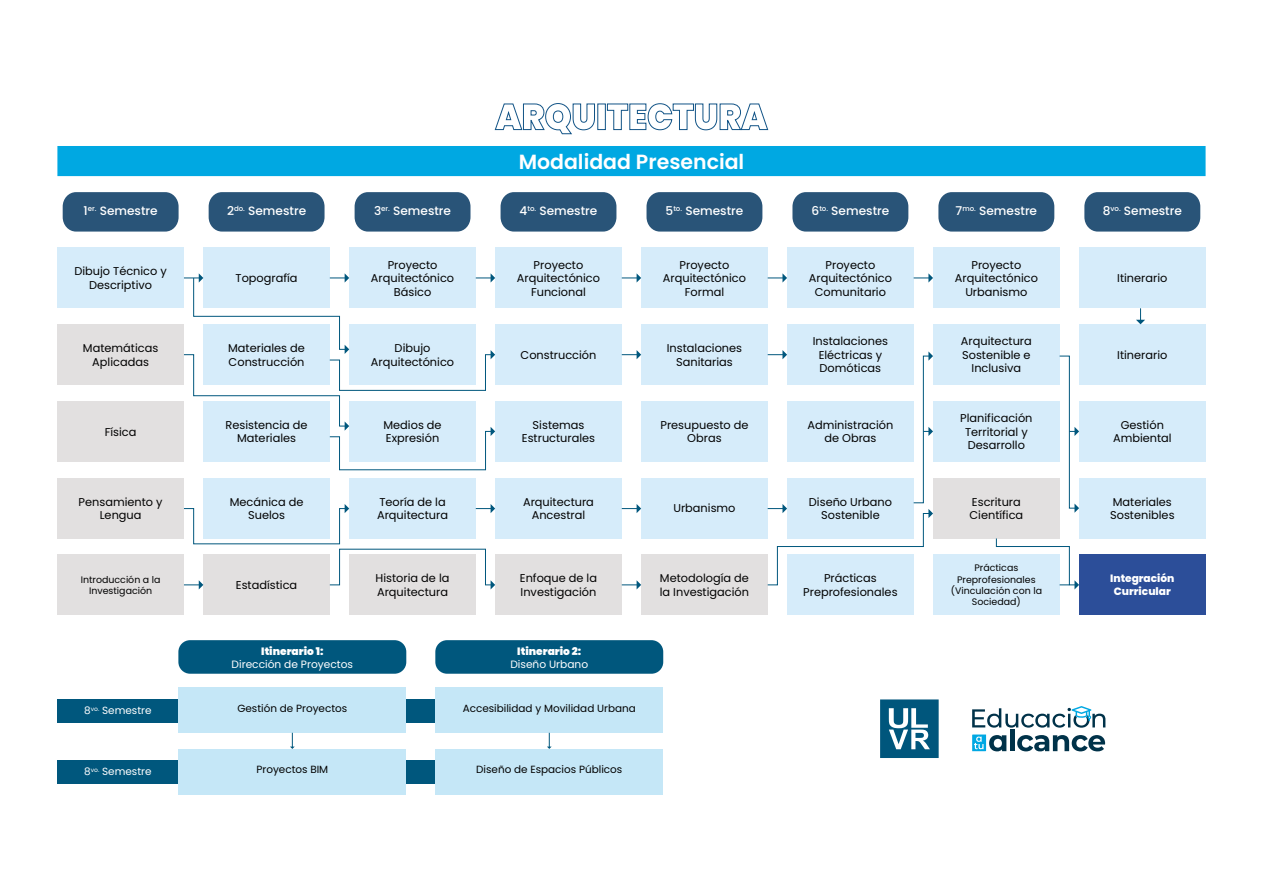
<style>
.page{position:relative;width:1263px;height:893px;background:#fff}
.page>*{position:absolute;margin:0;border:0;box-sizing:border-box;transform-origin:0 0}
.t1{font:600 20.55px "Poppins";color:#fff}
.t2{font:500 12.15px "Poppins";color:#fff}
.t3{font:11.4px/13.6px "Poppins";color:#010101;text-align:center}
.t4{font:10.65px "Poppins";color:#fff}
.t5{font:900 10.65px "Poppins";color:#fff}
.t6{font:800 10.65px/12.8px "Poppins";color:#fff;text-align:center}
.t7{font:10.35px "Poppins";color:#010101}
.t8{font:10.35px "Poppins";color:#fff}
.t9{font:9.45px/11.4px "Poppins";color:#010101;text-align:center}
</style>
<div class="page">
<svg style="left:880px;top:699px;width:59px;height:59px"></svg>
<div style="left:1010px;top:729px;width:5px;height:22px;background:#003249"></div>
<svg style="left:1017px;top:735px;width:88px;height:16px"></svg>
<svg style="left:972px;top:706px;width:133px;height:22px"></svg>
<svg style="left:972px;top:734px;width:34px;height:17px"></svg>
<div style="left:57px;top:760px;width:533px;height:24px;background:#00577d"></div>
<div style="left:57px;top:699px;width:533px;height:24px;background:#00577d"></div>
<div style="left:178px;top:688px;width:228px;height:45px;background:#c5e7f7"></div>
<div style="left:178px;top:640px;width:228px;height:34px;background:#00577d;border-radius:12px"></div>
<div style="left:178px;top:749px;width:228px;height:45px;background:#c5e7f7"></div>
<div style="left:435px;top:688px;width:228px;height:45px;background:#c5e7f7"></div>
<div style="left:435px;top:640px;width:228px;height:34px;background:#00577d;border-radius:12px"></div>
<div style="left:435px;top:749px;width:228px;height:45px;background:#c5e7f7"></div>
<svg style="left:290px;top:733px;width:5px;height:16px"></svg>
<svg style="left:547px;top:733px;width:5px;height:16px"></svg>
<div style="left:57px;top:146px;width:1148px;height:30px;background:#00a8e2"></div>
<svg style="left:495px;top:103px;width:100px;height:31px"></svg>
<svg style="left:607px;top:103px;width:161px;height:27px"></svg>
<div style="left:57px;top:554px;width:127px;height:61px;background:#e2e0e0"></div>
<div style="left:57px;top:478px;width:127px;height:60px;background:#e2e0e0"></div>
<div style="left:57px;top:401px;width:127px;height:61px;background:#e2e0e0"></div>
<div style="left:57px;top:324px;width:127px;height:61px;background:#e2e0e0"></div>
<div style="left:57px;top:248px;width:127px;height:60px;background:#d6ecfa"></div>
<div style="left:203px;top:554px;width:127px;height:61px;background:#e2e0e0"></div>
<div style="left:203px;top:478px;width:127px;height:60px;background:#d6ecfa"></div>
<div style="left:203px;top:248px;width:127px;height:60px;background:#d6ecfa"></div>
<div style="left:349px;top:554px;width:127px;height:61px;background:#e2e0e0"></div>
<div style="left:349px;top:478px;width:127px;height:60px;background:#d6ecfa"></div>
<div style="left:349px;top:248px;width:127px;height:60px;background:#d6ecfa"></div>
<div style="left:495px;top:554px;width:127px;height:61px;background:#e2e0e0"></div>
<div style="left:495px;top:478px;width:127px;height:60px;background:#d6ecfa"></div>
<div style="left:495px;top:401px;width:127px;height:61px;background:#d6ecfa"></div>
<div style="left:495px;top:324px;width:127px;height:61px;background:#d6ecfa"></div>
<div style="left:495px;top:248px;width:127px;height:60px;background:#d6ecfa"></div>
<div style="left:641px;top:554px;width:127px;height:61px;background:#e2e0e0"></div>
<div style="left:641px;top:478px;width:127px;height:60px;background:#d6ecfa"></div>
<div style="left:641px;top:401px;width:127px;height:61px;background:#d6ecfa"></div>
<div style="left:641px;top:324px;width:127px;height:61px;background:#d6ecfa"></div>
<div style="left:641px;top:248px;width:127px;height:60px;background:#d6ecfa"></div>
<div style="left:787px;top:554px;width:127px;height:61px;background:#d6ecfa"></div>
<div style="left:787px;top:324px;width:127px;height:61px;background:#d6ecfa"></div>
<div style="left:787px;top:248px;width:127px;height:60px;background:#d6ecfa"></div>
<div style="left:933px;top:554px;width:126px;height:61px;background:#d6ecfa"></div>
<div style="left:933px;top:478px;width:126px;height:60px;background:#e2e0e0"></div>
<div style="left:933px;top:401px;width:126px;height:61px;background:#d6ecfa"></div>
<div style="left:933px;top:324px;width:126px;height:61px;background:#d6ecfa"></div>
<div style="left:933px;top:248px;width:126px;height:60px;background:#d6ecfa"></div>
<div style="left:1079px;top:554px;width:126px;height:61px;background:#2c4e99"></div>
<div style="left:1079px;top:478px;width:126px;height:60px;background:#d6ecfa"></div>
<div style="left:1079px;top:401px;width:126px;height:61px;background:#d6ecfa"></div>
<div style="left:1079px;top:324px;width:126px;height:61px;background:#d6ecfa"></div>
<div style="left:1079px;top:248px;width:126px;height:60px;background:#d6ecfa"></div>
<svg style="left:622px;top:504px;width:19px;height:9px"></svg>
<svg style="left:622px;top:580px;width:19px;height:9px"></svg>
<svg style="left:622px;top:273px;width:19px;height:10px"></svg>
<svg style="left:622px;top:350px;width:19px;height:9px"></svg>
<svg style="left:768px;top:273px;width:19px;height:10px"></svg>
<svg style="left:914px;top:273px;width:19px;height:10px"></svg>
<svg style="left:1136px;top:308px;width:9px;height:16px"></svg>
<svg style="left:184px;top:273px;width:311px;height:197px"></svg>
<svg style="left:183px;top:504px;width:312px;height:85px"></svg>
<svg style="left:767px;top:350px;width:166px;height:236px"></svg>
<svg style="left:1059px;top:355px;width:20px;height:158px"></svg>
<svg style="left:996px;top:538px;width:83px;height:51px"></svg>
<div style="left:63px;top:192px;width:116px;height:40px;background:#295478;border-radius:14px"></div>
<div style="left:209px;top:192px;width:116px;height:40px;background:#295478;border-radius:14px"></div>
<div style="left:355px;top:192px;width:115px;height:40px;background:#295478;border-radius:14px"></div>
<div style="left:501px;top:192px;width:115px;height:40px;background:#295478;border-radius:14px"></div>
<div style="left:646px;top:192px;width:116px;height:40px;background:#295478;border-radius:14px"></div>
<div style="left:792px;top:192px;width:116px;height:40px;background:#295478;border-radius:14px"></div>
<div style="left:938px;top:192px;width:116px;height:40px;background:#295478;border-radius:14px"></div>
<div style="left:1084px;top:192px;width:116px;height:40px;background:#295478;border-radius:14px"></div>
<h1 class="t1" style="left:519px;top:150px;width:227px">Modalidad Presencial</h1>
<p class="t2" style="left:84px;top:204px;width:76px">1<sup>er.</sup> Semestre</p>
<p class="t2" style="left:227px;top:204px;width:81px">2<sup>do.</sup> Semestre</p>
<p class="t2" style="left:374px;top:204px;width:79px">3<sup>er.</sup> Semestre</p>
<p class="t2" style="left:520px;top:204px;width:79px">4<sup>to.</sup> Semestre</p>
<p class="t2" style="left:666px;top:204px;width:79px">5<sup>to.</sup> Semestre</p>
<p class="t2" style="left:811px;top:204px;width:79px">6<sup>to.</sup> Semestre</p>
<p class="t2" style="left:956px;top:204px;width:83px">7<sup>mo.</sup> Semestre</p>
<p class="t2" style="left:1103px;top:204px;width:81px">8<sup>vo.</sup> Semestre</p>
<p class="t3" style="left:74px;top:265px;width:94px">Dibujo Técnico y<br>Descriptivo</p>
<p class="t3" style="left:236px;top:271px;width:64px">Topografía</p>
<p class="t3" style="left:371px;top:258px;width:85px">Proyecto<br>Arquitectónico<br>Básico</p>
<p class="t3" style="left:517px;top:258px;width:85px">Proyecto<br>Arquitectónico<br>Funcional</p>
<p class="t3" style="left:663px;top:258px;width:85px">Proyecto<br>Arquitectónico<br>Formal</p>
<p class="t3" style="left:809px;top:258px;width:85px">Proyecto<br>Arquitectónico<br>Comunitario</p>
<p class="t3" style="left:955px;top:258px;width:85px">Proyecto<br>Arquitectónico<br>Urbanismo</p>
<p class="t3" style="left:83px;top:341px;width:77px">Matemáticas<br>Aplicadas</p>
<p class="t3" style="left:228px;top:341px;width:78px;text-align:left">Materiales de<br>Construcción</p>
<p class="t3" style="left:371px;top:341px;width:85px">Dibujo<br>Arquitectónico</p>
<p class="t3" style="left:521px;top:348px;width:77px">Construcción</p>
<p class="t3" style="left:667px;top:341px;width:77px">Instalaciones<br>Sanitarias</p>
<p class="t3" style="left:813px;top:334px;width:77px">Instalaciones<br>Eléctricas y<br>Domóticas</p>
<p class="t3" style="left:961px;top:334px;width:72px">Arquitectura<br>Sostenible e<br>Inclusiva</p>
<p class="t3" style="left:1117px;top:271px;width:52px">Itinerario</p>
<p class="t3" style="left:1117px;top:348px;width:52px">Itinerario</p>
<p class="t3" style="left:105px;top:425px;width:33px">Física</p>
<p class="t3" style="left:226px;top:418px;width:84px">Resistencia de<br>Materiales</p>
<p class="t3" style="left:383px;top:418px;width:60px;text-align:left">Medios de<br>Expresión</p>
<p class="t3" style="left:522px;top:418px;width:75px">Sistemas<br>Estructurales</p>
<p class="t3" style="left:660px;top:418px;width:89px">Presupuesto de<br>Obras</p>
<p class="t3" style="left:807px;top:418px;width:87px">Administración de Obras</p>
<p class="t3" style="left:960px;top:411px;width:74px">Planificación<br>Territorial y<br>Desarrollo</p>
<p class="t3" style="left:1113px;top:418px;width:60px">Gestión<br>Ambiental</p>
<p class="t3" style="left:79px;top:495px;width:85px">Pensamiento y<br>Lengua</p>
<p class="t3" style="left:230px;top:495px;width:75px">Mecánica de<br>Suelos</p>
<p class="t3" style="left:377px;top:495px;width:72px;text-align:left">Teoría de la<br>Arquitectura</p>
<p class="t3" style="left:523px;top:495px;width:72px">Arquitectura<br>Ancestral</p>
<p class="t3" style="left:673px;top:502px;width:64px">Urbanismo</p>
<p class="t3" style="left:809px;top:495px;width:85px">Diseño Urbano<br>Sostenible</p>
<p class="t3" style="left:969px;top:495px;width:55px;text-align:left">Escritura<br>Científica</p>
<p class="t3" style="left:1110px;top:495px;width:66px;text-align:left">Materiales<br>Sostenibles</p>
<p class="t9" style="left:81px;top:574px;width:81px">Introducción a la<br>Investigación</p>
<p class="t3" style="left:236px;top:578px;width:63px">Estadística</p>
<p class="t3" style="left:376px;top:571px;width:75px;text-align:left">Historia de la<br>Arquitectura</p>
<p class="t3" style="left:520px;top:571px;width:79px;text-align:left">Enfoque de la<br>Investigación</p>
<p class="t3" style="left:660px;top:571px;width:91px;text-align:left">Metodología de la Investigación</p>
<p class="t3" style="left:803px;top:571px;width:96px">Prácticas<br>Preprofesionales</p>
<p class="t9" style="left:951px;top:562px;width:93px">Prácticas<br>Preprofesionales (Vinculación con la<br>Sociedad)</p>
<p class="t6" style="left:1110px;top:572px;width:66px">Integración<br>Curricular</p>
<p class="t8" style="left:84px;top:705px;width:69px">8<sup>vo.</sup> Semestre</p>
<p class="t8" style="left:84px;top:765px;width:69px">8<sup>vo.</sup> Semestre</p>
<p class="t5" style="left:261px;top:645px;width:64px">Itinerario 1:</p>
<p class="t4" style="left:232px;top:658px;width:123px">Dirección de Proyectos</p>
<p class="t7" style="left:237px;top:702px;width:111px">Gestión de Proyectos</p>
<p class="t7" style="left:256px;top:764px;width:73px">Proyectos BIM</p>
<p class="t5" style="left:517px;top:645px;width:65px">Itinerario 2:</p>
<p class="t4" style="left:510px;top:658px;width:79px">Diseño Urbano</p>
<p class="t7" style="left:463px;top:702px;width:175px">Accesibilidad y Movilidad Urbana</p>
<p class="t7" style="left:476px;top:764px;width:148px">Diseño de Espacios Públicos</p>
</div>
